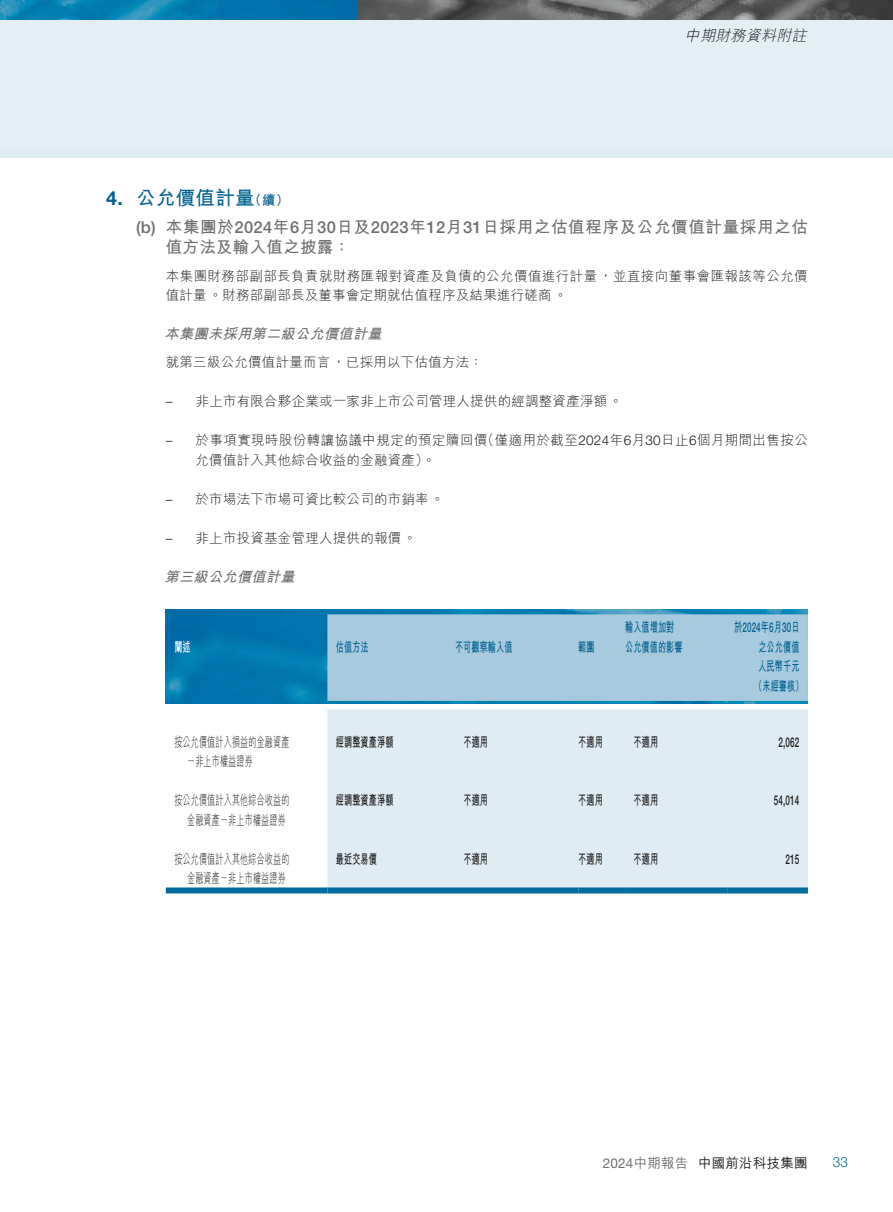
<style>
.page{position:relative;width:893px;height:1212px;background:#fff}
.page>*{position:absolute;margin:0;border:0;box-sizing:border-box;transform-origin:0 0}
.t1{font:700 19.5px "M Hei HK";letter-spacing:.015em;color:#006291}
.t2{font:700 16.5px/19.5px "M Hei HK";letter-spacing:.04em;color:#6f6f6f}
.t3{font:italic 300 15px "M Hei HK";color:#1c1c1b}
.t4{font:italic 700 14.25px "M Hei HK";color:#6f6f6f}
.t5{font:300 14.25px "Helvetica Neue LT Pro";color:#006291;scale:.95 1}
.t6{font:300 13.5px/19.5px "M Hei HK";letter-spacing:.015em;color:#1c1c1b}
.t7{font:300 13.5px/19.5px "M Hei HK";letter-spacing:.015em;color:#1c1c1b;text-align:right;scale:.6 1}
.t8{font:700 13.5px "M Hei HK";letter-spacing:.015em;color:#1c1c1b;scale:.6 1}
.t9{font:700 13.5px/19.5px "M Hei HK";letter-spacing:.015em;color:#006291;scale:.6 1}
.t10{font:500 13.5px "M Hei HK";letter-spacing:.015em;color:#1c1c1b}
.t11{font:500 13.5px "Helvetica Neue LT Pro";letter-spacing:.015em;color:#1c1c1b;scale:.6 1}
.t12{font:500 13.5px "Helvetica Neue LT Pro";letter-spacing:.015em;color:#006291;scale:.6 1}
.t13{font:700 13.5px "M Hei HK";color:#fff;scale:.6 1}
.s1{font-family:"Helvetica Neue LT Pro"}
.s2{font-size:13.5px}
.s3{font-family:"Helvetica Neue LT Pro";font-weight:500}
.s4{font-family:"M Hei HK";font-weight:700}
.s5{font-family:"Helvetica Neue LT Pro";font-weight:400;color:#6f6f6f}
.s6{color:#6f6f6f}
</style>
<div class="page">
<div style="left:0;top:3px;width:893px;height:155px;background:#e0ecf3"></div>
<img style="left:0;top:19px;width:893px;height:1px">
<img style="left:0;top:0;width:357px;height:19px">
<svg style="left:357px;top:0;width:536px;height:19px;background:#606060"></svg>
<img style="left:166px;top:610px;width:642px;height:93px">
<div style="left:327px;top:614px;width:481px;height:87px;background:#a9cadc"></div>
<div style="left:327px;top:709px;width:481px;height:178px;background:#e0ecf3"></div>
<div style="left:166px;top:887px;width:161px;height:6px;background:#006d9e"></div>
<div style="left:327px;top:887px;width:128px;height:6px;background:#006d9e"></div>
<div style="left:455px;top:887px;width:123px;height:6px;background:#006d9e"></div>
<div style="left:578px;top:887px;width:47px;height:6px;background:#006d9e"></div>
<div style="left:625px;top:887px;width:102px;height:6px;background:#006d9e"></div>
<div style="left:727px;top:887px;width:81px;height:6px;background:#006d9e"></div>
<p class="t3" style="left:685px;top:25px;width:128px">中期財務資料附註</p>
<h1 class="t1" style="left:106px;top:184px;width:184px"><span class="s1">4.</span> 公允價值計量<span class="s2">（續）</span></h1>
<p class="t2" style="left:166px;top:216px;width:643px;text-indent:-30px"><span class="s3">(b)</span> 本集團於<span class="s3">2024</span>年<span class="s3">6</span>月<span class="s3">30</span>日及<span class="s3">2023</span>年<span class="s3">12</span>月<span class="s3">31</span>日採用之估值程序及公允價值計量採用之估值方法及輸入值之披露：</p>
<p class="t6" style="left:166px;top:266px;width:643px">本集團財務部副部長負責就財務匯報對資產及負債的公允價值進行計量，並直接向董事會匯報該等公允價值計量。財務部副部長及董事會定期就估值程序及結果進行磋商。</p>
<p class="t4" style="left:165px;top:324px;width:223px">本集團未採用第二級公允價值計量</p>
<p class="t6" style="left:166px;top:352px;width:319px">就第三級公允價值計量而言，已採用以下估值方法：</p>
<p class="t6" style="left:166px;top:391px;width:458px"><span class="s1">–</span> 非上市有限合夥企業或一家非上市公司管理人提供的經調整資產淨額。</p>
<p class="t6" style="left:196px;top:430px;width:614px;text-indent:-30px"><span class="s1">–</span> 於事項實現時股份轉讓協議中規定的預定贖回價（僅適用於截至<span class="s1">2024</span>年<span class="s1">6</span>月<span class="s1">30</span>日止<span class="s1">6</span>個月期間出售按公允價值計入其他綜合收益的金融資產）。</p>
<p class="t6" style="left:166px;top:489px;width:280px"><span class="s1">–</span> 於市場法下市場可資比較公司的市銷率。</p>
<p class="t6" style="left:166px;top:528px;width:252px"><span class="s1">–</span> 非上市投資基金管理人提供的報價。</p>
<p class="t4" style="left:165px;top:566px;width:136px">第三級公允價值計量</p>
<p class="t13" style="left:174px;top:637px;width:29px">闡述</p>
<p class="t9" style="left:336px;top:636px;width:56px">估值方法</p>
<p class="t9" style="left:455px;top:636px;width:97px">不可觀察輸入值</p>
<p class="t9" style="left:578px;top:636px;width:29px">範圍</p>
<p class="t9" style="left:625px;top:616px;width:97px">輸入值增加對公允價值的影響</p>
<p class="t12" style="left:734px;top:619px;width:110px"><span class="s4">於</span>2024<span class="s4">年</span>6<span class="s4">月</span>30<span class="s4">日</span></p>
<p class="t9" style="left:754px;top:636px;width:84px;text-align:center">之公允價值人民幣千元（未經審核）</p>
<p class="t7" style="left:187px;top:731px;width:172px;text-align:left;text-indent:-13px">按公允價值計入損益的金融資產－非上市權益證券</p>
<p class="t8" style="left:336px;top:732px;width:97px">經調整資產淨額</p>
<p class="t8" style="left:463px;top:732px;width:42px">不適用</p>
<p class="t8" style="left:578px;top:732px;width:42px">不適用</p>
<p class="t8" style="left:634px;top:732px;width:42px">不適用</p>
<p class="t11" style="left:779px;top:734px;width:36px">2,062</p>
<p class="t7" style="left:174px;top:790px;width:193px">按公允價值計入其他綜合收益的金融資產－非上市權益證券</p>
<p class="t8" style="left:336px;top:790px;width:97px">經調整資產淨額</p>
<p class="t8" style="left:463px;top:790px;width:42px">不適用</p>
<p class="t8" style="left:578px;top:790px;width:42px">不適用</p>
<p class="t8" style="left:634px;top:790px;width:42px">不適用</p>
<p class="t11" style="left:774px;top:792px;width:44px">54,014</p>
<p class="t7" style="left:174px;top:848px;width:193px">按公允價值計入其他綜合收益的金融資產－非上市權益證券</p>
<p class="t8" style="left:336px;top:849px;width:70px">最近交易價</p>
<p class="t8" style="left:463px;top:849px;width:42px">不適用</p>
<p class="t8" style="left:578px;top:849px;width:42px">不適用</p>
<p class="t8" style="left:634px;top:849px;width:42px">不適用</p>
<p class="t11" style="left:786px;top:851px;width:24px">215</p>
<p class="t10" style="left:603px;top:1153px;width:206px"><span class="s5">2024</span><span class="s6">中期報告</span> 中國前沿科技集團</p>
<p class="t5" style="left:833px;top:1153px;width:18px">33</p>
</div>
